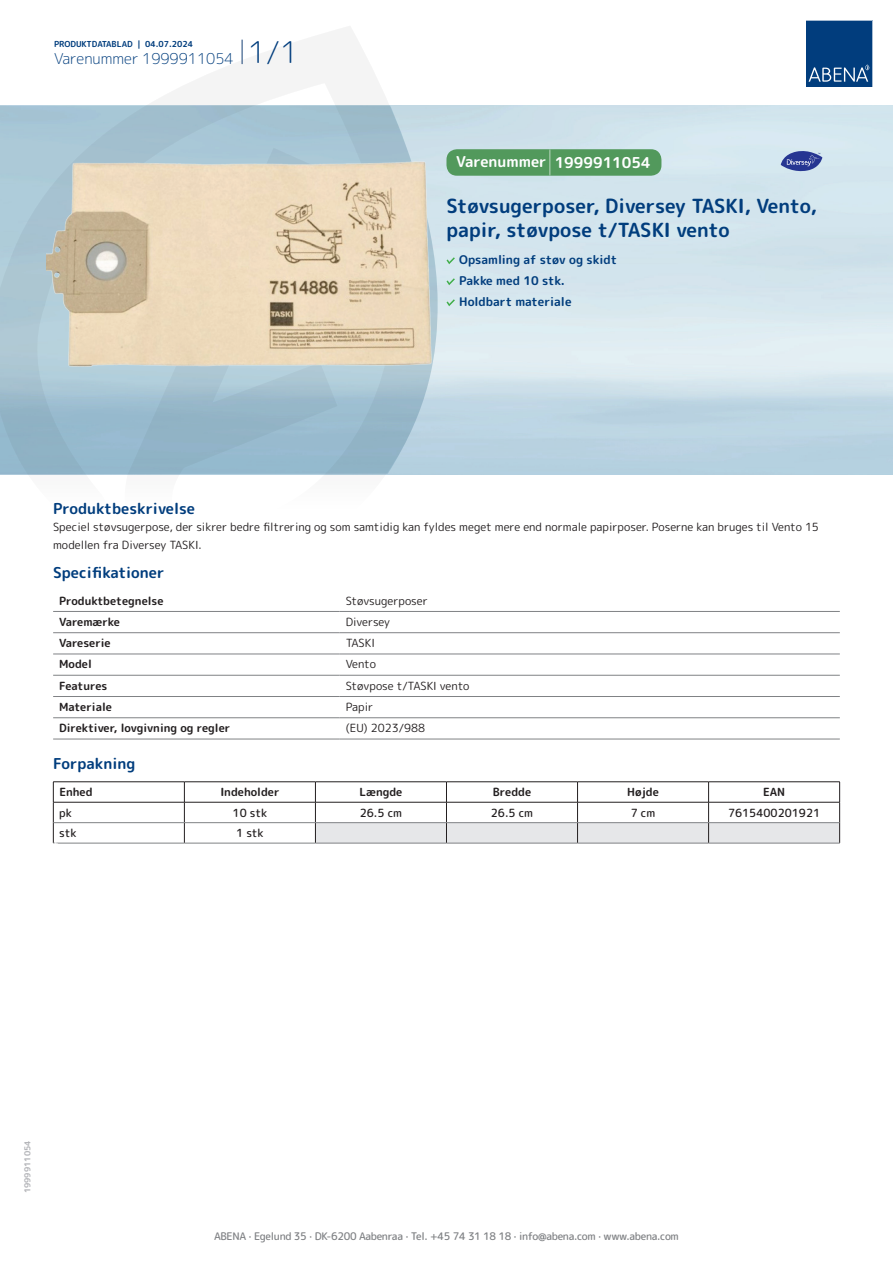
<style>
.page{position:relative;width:893px;height:1263px;background:#fff}
.page>*{position:absolute;margin:0;border:0;box-sizing:border-box;transform-origin:0 0}
.t1{font:700 19.5px/24px "Rounded Mplus 1 c";color:#013d7d}
.t2{font:700 15px "Rounded Mplus 1 c";color:#013d7d}
.t3{font:300 15px "Rounded Mplus 1 c";color:#013d7d}
.t4{font:700 15px "Rounded Mplus 1 c";color:#fff}
.t5{font:700 12px/21px "Rounded Mplus 1 c";color:#013d7d}
.t6{font:11.25px/18px "Rounded Mplus 1 c";color:#231f20}
.t7{font:700 11.25px "Rounded Mplus 1 c";color:#231f20}
.t8{font:500 11.25px "Rounded Mplus 1 c";color:#231f20}
.t9{font:500 10.5px "Rounded Mplus 1 c";letter-spacing:-.03em;color:#808285}
.t10{font:700 10.5px "Rounded Mplus 1 c";color:#fff}
.t11{font:700 8.25px "Rounded Mplus 1 c";color:#013d7d}
.t12{font:700 8.25px "Rounded Mplus 1 c";color:#b2b3b7}
.s1{font-size:30px}
.s2{font-size:25.5px}
</style>
<div class="page">
<svg style="left:0;top:26px;width:439px;height:449px"></svg>
<svg style="left:0;top:106px;width:438px;height:368px;background:#a2c1d1"></svg>
<svg style="left:242px;top:40px;width:1px;height:24px"></svg>
<svg style="left:806px;top:20px;width:67px;height:67px;background:#144b86"></svg>
<img style="left:47px;top:161px;width:384px;height:206px">
<hr style="left:53px;top:611px;width:287px;height:1px;background:#808285">
<hr style="left:340px;top:611px;width:500px;height:1px;background:#808285">
<hr style="left:53px;top:632px;width:287px;height:1px;background:#808285">
<hr style="left:340px;top:632px;width:500px;height:1px;background:#808285">
<hr style="left:53px;top:654px;width:287px;height:1px;background:#808285">
<hr style="left:340px;top:654px;width:500px;height:1px;background:#808285">
<hr style="left:53px;top:675px;width:287px;height:1px;background:#808285">
<hr style="left:340px;top:675px;width:500px;height:1px;background:#808285">
<hr style="left:53px;top:696px;width:287px;height:1px;background:#808285">
<hr style="left:340px;top:696px;width:500px;height:1px;background:#808285">
<hr style="left:53px;top:717px;width:287px;height:1px;background:#808285">
<hr style="left:340px;top:717px;width:500px;height:1px;background:#808285">
<hr style="left:53px;top:739px;width:287px;height:1px;background:#808285">
<hr style="left:340px;top:739px;width:500px;height:1px;background:#808285">
<hr style="left:53px;top:781px;width:131px;height:1px;background:#231f20">
<hr style="left:184px;top:781px;width:131px;height:1px;background:#231f20">
<hr style="left:315px;top:781px;width:131px;height:1px;background:#231f20">
<hr style="left:446px;top:781px;width:131px;height:1px;background:#231f20">
<hr style="left:577px;top:781px;width:132px;height:1px;background:#231f20">
<hr style="left:709px;top:781px;width:131px;height:1px;background:#231f20">
<hr style="left:53px;top:802px;width:131px;height:1px;background:#231f20">
<hr style="left:184px;top:802px;width:131px;height:1px;background:#231f20">
<svg style="left:53px;top:782px;width:1px;height:61px"></svg>
<svg style="left:184px;top:782px;width:1px;height:61px"></svg>
<svg style="left:315px;top:782px;width:525px;height:61px"></svg>
<hr style="left:54px;top:822px;width:130px;height:1px;background:#808285">
<hr style="left:184px;top:822px;width:131px;height:1px;background:#808285">
<hr style="left:315px;top:822px;width:131px;height:1px;background:#808285">
<hr style="left:446px;top:822px;width:131px;height:1px;background:#808285">
<hr style="left:577px;top:822px;width:132px;height:1px;background:#808285">
<hr style="left:709px;top:822px;width:130px;height:1px;background:#808285">
<hr style="left:53px;top:843px;width:131px;height:1px;background:#808285">
<hr style="left:184px;top:843px;width:131px;height:1px;background:#808285">
<hr style="left:315px;top:843px;width:131px;height:1px;background:#808285">
<hr style="left:446px;top:843px;width:131px;height:1px;background:#808285">
<hr style="left:577px;top:843px;width:132px;height:1px;background:#808285">
<hr style="left:709px;top:843px;width:131px;height:1px;background:#808285">
<svg style="left:446px;top:257px;width:9px;height:7px"></svg>
<svg style="left:446px;top:278px;width:9px;height:7px"></svg>
<svg style="left:446px;top:299px;width:9px;height:7px"></svg>
<div style="left:446px;top:149px;width:215px;height:27px;background:#52995c;border-radius:10px"></div>
<svg style="left:781px;top:151px;width:41px;height:20px"></svg>
<p class="t11" style="left:54px;top:38px;width:141px">PRODUKTDATABLAD | 04.07.2024</p>
<h2 class="t3" style="left:54px;top:48px;width:246px">Varenummer 1999911054 <span class="s1">1/1</span></h2>
<h2 class="t4" style="left:456px;top:152px;width:196px">Varenummer <span class="s2">|</span> 1999911054</h2>
<h1 class="t1" style="left:446px;top:194px;width:372px">Støvsugerposer, Diversey TASKI, Vento, papir, støvpose t/TASKI vento</h1>
<p class="t5" style="left:459px;top:249px;width:159px">Opsamling af støv og skidt<br>Pakke med 10 stk.<br>Holdbart materiale</p>
<h2 class="t2" style="left:53px;top:498px;width:143px">Produktbeskrivelse</h2>
<p class="t6" style="left:53px;top:517px;width:767px">Speciel støvsugerpose, der sikrer bedre filtrering og som samtidig kan fyldes meget mere end normale papirposer. Poserne kan bruges til Vento 15 modellen fra Diversey TASKI.</p>
<h2 class="t2" style="left:53px;top:562px;width:113px">Specifikationer</h2>
<p class="t7" style="left:59px;top:592px;width:106px">Produktbetegnelse</p>
<p class="t6" style="left:346px;top:591px;width:84px">Støvsugerposer</p>
<p class="t7" style="left:59px;top:614px;width:62px">Varemærke</p>
<p class="t6" style="left:346px;top:613px;width:46px">Diversey</p>
<p class="t7" style="left:59px;top:635px;width:53px">Vareserie</p>
<p class="t6" style="left:346px;top:634px;width:31px">TASKI</p>
<p class="t7" style="left:59px;top:656px;width:34px">Model</p>
<p class="t6" style="left:346px;top:655px;width:32px">Vento</p>
<p class="t7" style="left:59px;top:678px;width:50px">Features</p>
<p class="t6" style="left:346px;top:676px;width:125px">Støvpose t/TASKI vento</p>
<p class="t7" style="left:59px;top:699px;width:54px">Materiale</p>
<p class="t6" style="left:346px;top:698px;width:29px">Papir</p>
<p class="t7" style="left:59px;top:720px;width:173px">Direktiver, lovgivning og regler</p>
<p class="t6" style="left:346px;top:719px;width:81px">(EU) 2023/988</p>
<h2 class="t2" style="left:53px;top:753px;width:84px">Forpakning</h2>
<p class="t7" style="left:59px;top:784px;width:35px">Enhed</p>
<p class="t7" style="left:220px;top:784px;width:61px">Indeholder</p>
<p class="t7" style="left:359px;top:784px;width:44px">Længde</p>
<p class="t7" style="left:493px;top:784px;width:40px">Bredde</p>
<p class="t7" style="left:627px;top:784px;width:33px">Højde</p>
<p class="t7" style="left:763px;top:784px;width:24px">EAN</p>
<p class="t8" style="left:59px;top:804px;width:14px">pk</p>
<p class="t8" style="left:233px;top:804px;width:36px">10 stk</p>
<p class="t8" style="left:360px;top:804px;width:44px">26.5 cm</p>
<p class="t8" style="left:491px;top:804px;width:44px">26.5 cm</p>
<p class="t8" style="left:631px;top:804px;width:26px">7 cm</p>
<p class="t8" style="left:728px;top:804px;width:94px">7615400201921</p>
<p class="t8" style="left:59px;top:825px;width:19px">stk</p>
<p class="t8" style="left:236px;top:825px;width:29px">1 stk</p>
<p class="t10" style="left:53px;top:838px;width:7px">*</p>
<p class="t12" style="left:22px;top:1193px;width:54px;rotate:-90deg">1999911054</p>
<p class="t9" style="left:214px;top:1229px;width:466px">ABENA · Egelund 35 · DK-6200 Aabenraa · Tel. +45 74 31 18 18 · info@abena.com · www.abena.com</p>
</div>
